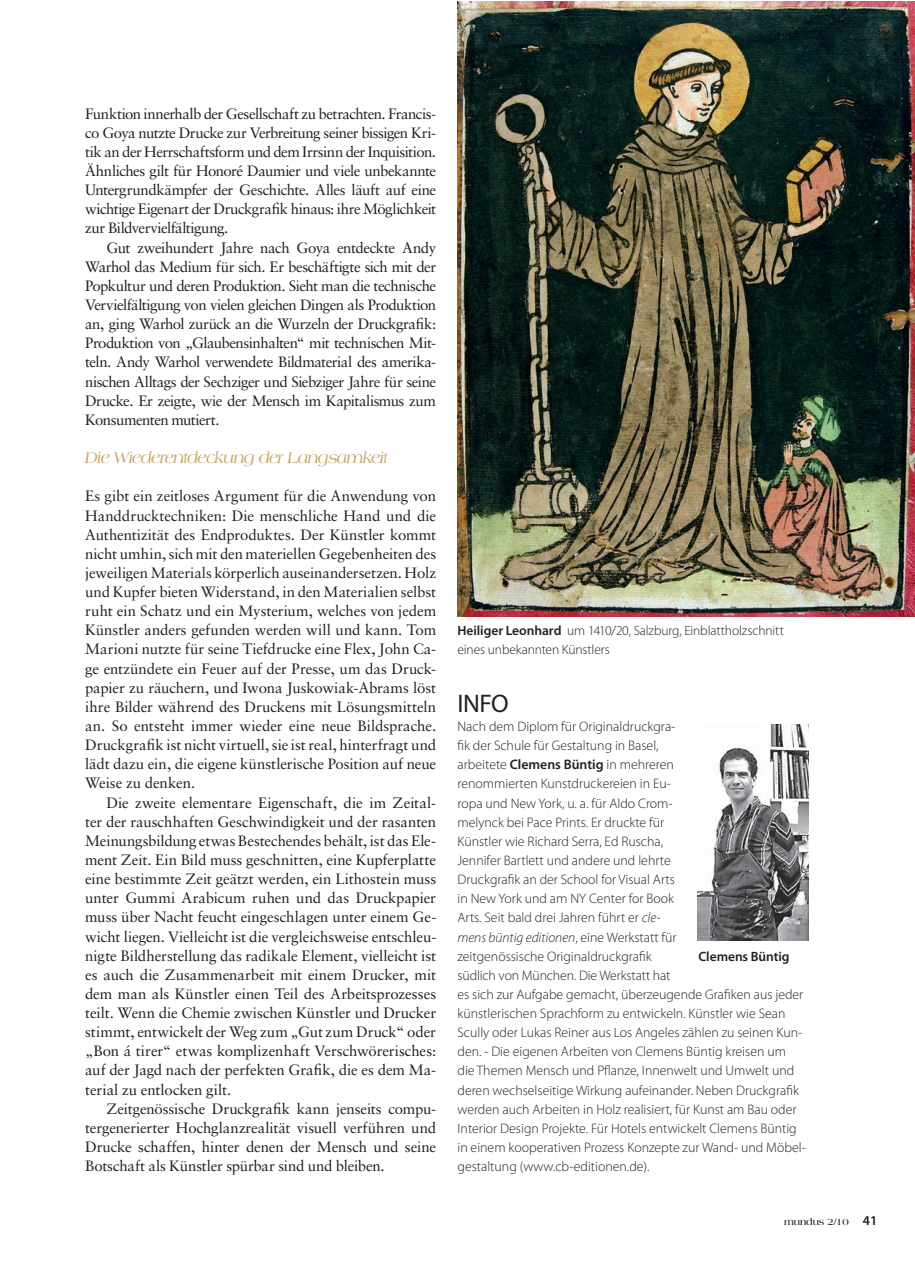
<style>
.page{position:relative;width:915px;height:1263px;background:#fff}
.page>*{position:absolute;margin:0;border:0;box-sizing:border-box;transform-origin:0 0}
.t1{font:25.5px "Myriad Pro";color:#231f20}
.t2{font:italic 16.5px "Americana Std";letter-spacing:-.04em;color:#c5a25d}
.t3{font:15px/19.2px "Sabon";letter-spacing:-.015em;color:#231f20;text-align:justify}
.t4{font:300 13.8px/19.2px "Myriad Pro";color:#231f20}
.t5{font:300 13.5px/19.2px "Myriad Pro";letter-spacing:-.01em;color:#231f20}
.t6{font:600 13.5px "Myriad Pro";letter-spacing:-.005em;color:#231f20}
.t7{font:700 9.75px "Americana Std";letter-spacing:-.01em;color:#231f20}
.s1{font-weight:600}
.s2{font-style:italic}
.s3{font-family:"Myriad Pro";font-weight:600;font-size:13.5px}
</style>
<div class="page">
<img style="left:697px;top:724px;width:111px;height:217px">
<img style="left:457px;top:1px;width:457px;height:615px">
<p class="t3" style="left:85px;top:104px;width:352px">Funktion innerhalb der Gesellschaft zu betrachten. Francis&shy;co Goya nutzte Drucke zur Verbreitung seiner bissigen Kri&shy;tik an der Herrschaftsform und dem Irrsinn der Inquisition.<br>Ähnliches gilt für Honoré Daumier und viele unbekannte Untergrundkämpfer der Geschichte. Alles läuft auf eine wichtige Eigenart der Druckgrafik hinaus: ihre Möglichkeit zur Bildvervielfältigung.</p>
<p class="t3" style="left:85px;top:238px;width:352px;text-indent:21px">Gut zweihundert Jahre nach Goya entdeckte Andy Warhol das Medium für sich. Er beschäftigte sich mit der Popkultur und deren Produktion. Sieht man die technische Vervielfältigung von vielen gleichen Dingen als Produktion an, ging Warhol zurück an die Wurzeln der Druckgrafik:<br>Produktion von „Glaubensinhalten“ mit technischen Mit&shy;teln. Andy Warhol verwendete Bildmaterial des amerika&shy;nischen Alltags der Sechziger und Siebziger Jahre für seine Drucke. Er zeigte, wie der Mensch im Kapitalismus zum Konsumenten mutiert.</p>
<p class="t2" style="left:85px;top:448px;width:304px">Die Wiederentdeckung der Langsamkeit</p>
<p class="t3" style="left:85px;top:486px;width:352px">Es gibt ein zeitloses Argument für die Anwendung von Handdrucktechniken: Die menschliche Hand und die Authentizität des Endproduktes. Der Künstler kommt nicht umhin, sich mit den materiellen Gegebenheiten des jeweiligen Materials körperlich auseinandersetzen. Holz und Kupfer bieten Widerstand, in den Materialien selbst ruht ein Schatz und ein Mysterium, welches von jedem Künstler anders gefunden werden will und kann. Tom Marioni nutzte für seine Tiefdrucke eine Flex, John Ca&shy;ge entzündete ein Feuer auf der Presse, um das Druck&shy;papier zu räuchern, und Iwona Juskowiak-Abrams löst ihre Bilder während des Druckens mit Lösungsmitteln an. So entsteht immer wieder eine neue Bildsprache.<br>Druckgrafik ist nicht virtuell, sie ist real, hinterfragt und lädt dazu ein, die eigene künstlerische Position auf neue Weise zu denken.</p>
<p class="t3" style="left:85px;top:792px;width:352px;text-indent:21px">Die zweite elementare Eigenschaft, die im Zeital&shy;ter der rauschhaften Geschwindigkeit und der rasanten Meinungsbildung etwas Bestechendes behält, ist das Ele&shy;ment Zeit. Ein Bild muss geschnitten, eine Kupferplatte eine bestimmte Zeit geätzt werden, ein Lithostein muss unter Gummi Arabicum ruhen und das Druckpapier muss über Nacht feucht eingeschlagen unter einem Ge&shy;wicht liegen. Vielleicht ist die vergleichsweise entschleu&shy;nigte Bildherstellung das radikale Element, vielleicht ist es auch die Zusammenarbeit mit einem Drucker, mit dem man als Künstler einen Teil des Arbeitsprozesses teilt. Wenn die Chemie zwischen Künstler und Drucker stimmt, entwickelt der Weg zum „Gut zum Druck“ oder „Bon á tirer“ etwas komplizenhaft Verschwörerisches: auf der Jagd nach der perfekten Grafik, die es dem Ma&shy;terial zu entlocken gilt.</p>
<p class="t3" style="left:85px;top:1099px;width:352px;text-indent:21px">Zeitgenössische Druckgrafik kann jenseits compu&shy;tergenerierter Hochglanzrealität visuell verführen und Drucke schaffen, hinter denen der Mensch und seine Botschaft als Künstler spürbar sind und bleiben.</p>
<p class="t5" style="left:457px;top:621px;width:328px"><span class="s1">Heiliger Leonhard</span> um 1410/20, Salzburg, Einblattholzschnitt eines unbekannten Künstlers</p>
<h1 class="t1" style="left:457px;top:688px;width:53px">INFO</h1>
<p class="t4" style="left:457px;top:717px;width:350px">Nach dem Diplom für Originaldruckgra-<br>fik der Schule für Gestaltung in Basel,<br>arbeitete <span class="s1">Clemens Büntig</span> in mehreren<br>renommierten Kunstdruckereien in Eu-<br>ropa und New York, u. a. für Aldo Crom-<br>melynck bei Pace Prints. Er druckte für<br>Künstler wie Richard Serra, Ed Ruscha,<br>Jennifer Bartlett und andere und lehrte<br>Druckgrafik an der School for Visual Arts<br>in New York und am NY Center for Book<br>Arts. Seit bald drei Jahren führt er <span class="s2">cle-<br>mens büntig editionen</span>, eine Werkstatt für<br>zeitgenössische Originaldruckgrafik<br>südlich von München. Die Werkstatt hat<br>es sich zur Aufgabe gemacht, überzeugende Grafiken aus jeder künstlerischen Sprachform zu entwickeln. Künstler wie Sean Scully oder Lukas Reiner aus Los Angeles zählen zu seinen Kun&shy;den. - Die eigenen Arbeiten von Clemens Büntig kreisen um die Themen Mensch und Pflanze, Innenwelt und Umwelt und deren wechselseitige Wirkung aufeinander. Neben Druckgrafik werden auch Arbeiten in Holz realisiert, für Kunst am Bau oder Interior Design Projekte. Für Hotels entwickelt Clemens Büntig in einem kooperativen Prozess Konzepte zur Wand- und Möbel&shy;gestaltung (www.cb-editionen.de).</p>
<p class="t6" style="left:698px;top:947px;width:93px">Clemens Büntig</p>
<p class="t7" style="left:783px;top:1216px;width:95px">mundus 2/10 <span class="s3">41</span></p>
</div>
